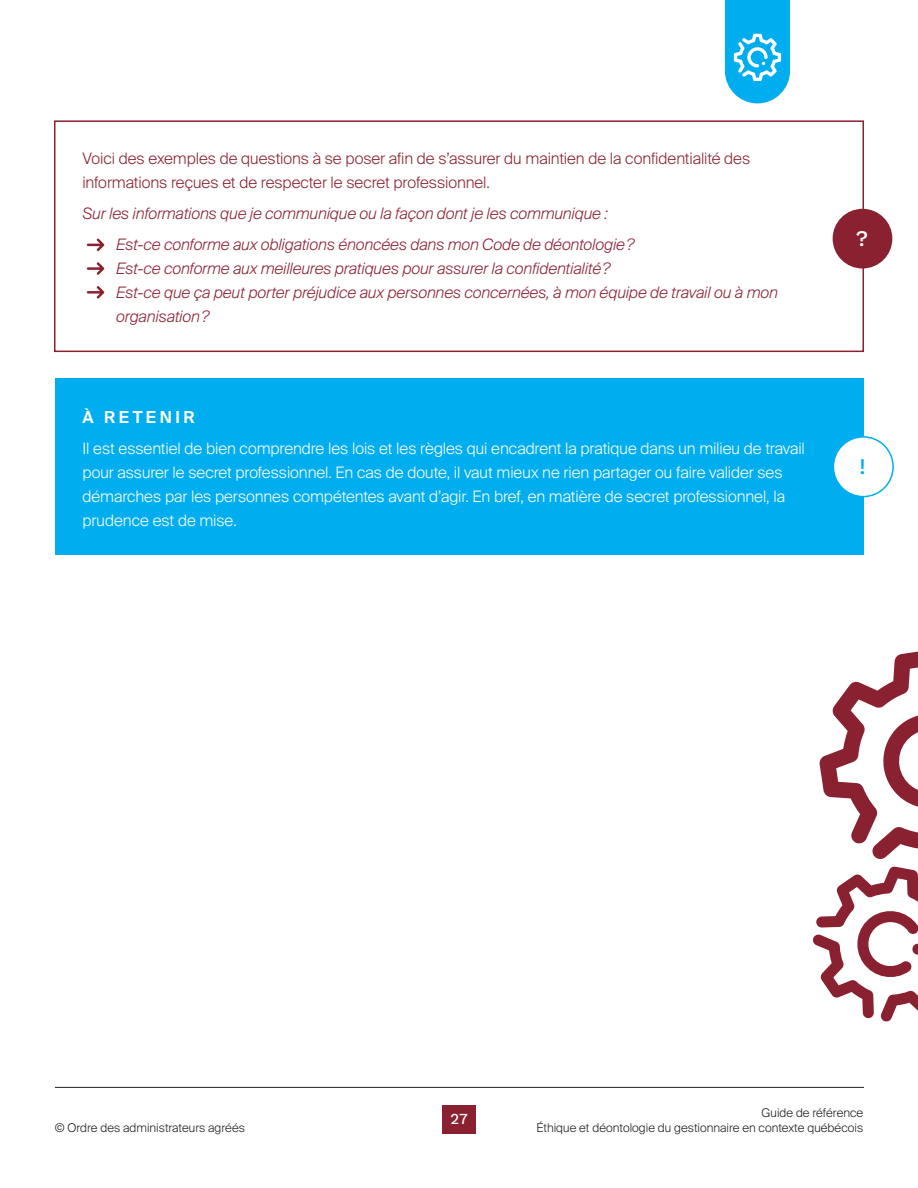
<style>
.page{position:relative;width:918px;height:1188px;background:#fff}
.page>*{position:absolute;margin:0;border:0;box-sizing:border-box;transform-origin:0 0}
.Paragraphe{font:500 22.05px "Work Sans";color:#fff}
.Paragraphe-2{font:500 22.05px "Work Sans";color:#00aeef}
.Paragraphe-3{font:600 16.5px "Suisse Intl";letter-spacing:.21em;color:#fff}
.Paragraphe-4{font:300 15.75px/24px "Suisse Intl";letter-spacing:-.005em;color:#fff}
.Paragraphe-5{font:italic 300 15.75px/24px "Suisse Intl";letter-spacing:-.005em;color:#8a2131}
.Paragraphe-6{font:300 15.75px/24px "Suisse Intl";letter-spacing:-.005em;color:#8a2131}
.t1{font:500 15px "Work Sans";color:#fff}
.t2{font:300 12px "Suisse Intl";color:#231f20}
</style>
<div class="page">
<div style="left:443px;top:1105px;width:33px;height:29px;background:#8a2131"></div>
<hr style="left:55px;top:1087px;width:809px;height:1px;background:#231f20">
<svg style="left:725px;top:0;width:65px;height:103px;background:#2bbbf1"></svg>
<div style="left:54px;top:120px;width:810px;height:232px;border:2px solid #8a2131"></div>
<div style="left:56px;top:378px;width:808px;height:177px;background:#00aeef"></div>
<div style="left:833px;top:209px;width:59px;height:60px;background:#8a2131;border-radius:50%"></div>
<div style="left:833px;top:437px;width:60px;height:60px;background:#fff;border-radius:50%"></div>
<div style="left:833px;top:436px;width:61px;height:61px;border:2px solid #00aeef;border-radius:50%"></div>
<svg style="left:87px;top:239px;width:17px;height:12px"></svg>
<svg style="left:87px;top:262px;width:17px;height:13px"></svg>
<svg style="left:87px;top:286px;width:17px;height:13px"></svg>
<svg style="left:813px;top:651px;width:105px;height:371px"></svg>
<p class="Paragraphe-6" style="left:82px;top:147px;width:669px">Voici des exemples de questions à se poser afin de s’assurer du maintien de la confidentialité des informations reçues et de respecter le secret professionnel.</p>
<p class="Paragraphe-5" style="left:82px;top:202px;width:527px">Sur les informations que je communique ou la façon dont je les communique :</p>
<p class="Paragraphe-5" style="left:116px;top:232px;width:520px">Est-ce conforme aux obligations énoncées dans mon Code de déontologie?</p>
<p class="Paragraphe-5" style="left:116px;top:256px;width:496px">Est-ce conforme aux meilleures pratiques pour assurer la confidentialité?</p>
<p class="Paragraphe-5" style="left:116px;top:280px;width:663px">Est-ce que ça peut porter préjudice aux personnes concernées, à mon équipe de travail ou à mon organisation?</p>
<p class="Paragraphe-3" style="left:83px;top:408px;width:114px">À RETENIR</p>
<p class="Paragraphe-4" style="left:83px;top:436px;width:724px">Il est essentiel de bien comprendre les lois et les règles qui encadrent la pratique dans un milieu de travail pour assurer le secret professionnel. En cas de doute, il vaut mieux ne rien partager ou faire valider ses démarches par les personnes compétentes avant d’agir. En bref, en matière de secret professionnel, la prudence est de mise.</p>
<p class="Paragraphe" style="left:856px;top:225px;width:14px">?</p>
<p class="Paragraphe-2" style="left:860px;top:453px;width:8px">!</p>
<p class="t2" style="left:762px;top:1106px;width:103px">Guide de référence</p>
<p class="t1" style="left:451px;top:1110px;width:19px">27</p>
<p class="t2" style="left:55px;top:1121px;width:192px">© Ordre des administrateurs agréés</p>
<p class="t2" style="left:536px;top:1120px;width:328px">Éthique et déontologie du gestionnaire en contexte québécois</p>
</div>
